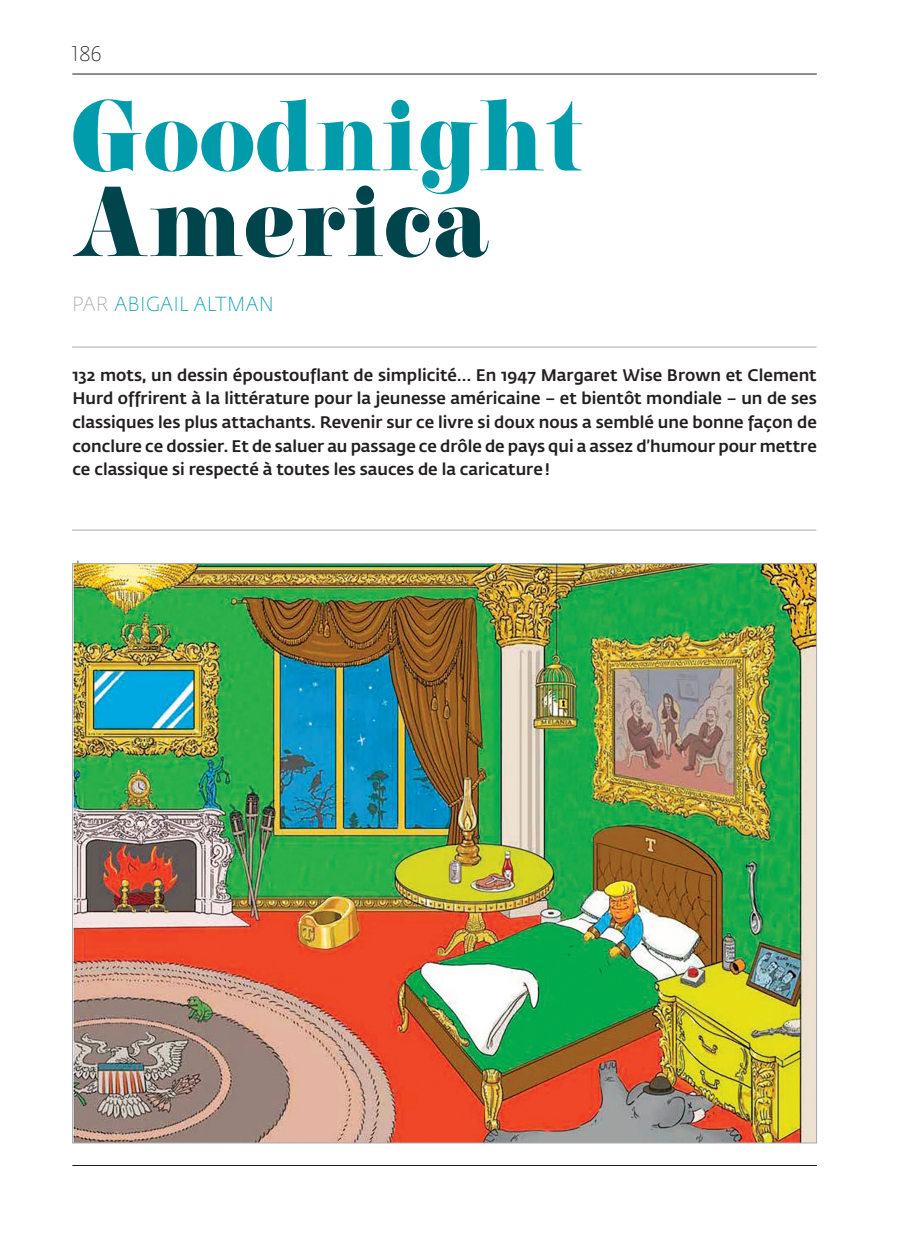
<style>
.page{position:relative;width:921px;height:1243px;background:#fff}
.page>*{position:absolute;margin:0;border:0;box-sizing:border-box;transform-origin:0 0}
.t1{font:103.25px "Carousel EF";letter-spacing:.015em;color:#009cac;scale:.92 1}
.t2{font:103.25px "Carousel EF";letter-spacing:.015em;color:#00444c;scale:.92 1}
.t3{font:100 21px "Fedra Sans Dis Pro";color:#231f20}
.t4{font:100 20.12px "Fedra Sans Dis Pro";letter-spacing:.05em;color:#009cac}
.t5{font:500 16.62px/23.6px "Fedra Sans Pro";color:#231f20;text-align:justify}
.t6{font:300 15.75px "Fedra Sans Pro";color:#231f20}
.s1{color:#a8a9ad}
</style>
<div class="page">
<hr style="left:72px;top:74px;width:744px;height:1px;background:#231f20">
<hr style="left:72px;top:1165px;width:744px;height:1px;background:#231f20">
<hr style="left:72px;top:347px;width:744px;height:1px;background:#a8a9ad">
<img style="left:74px;top:565px;width:740px;height:576px">
<hr style="left:72px;top:530px;width:744px;height:1px;background:#a8a9ad">
<p class="t3" style="left:72px;top:45px;width:30px">186</p>
<p class="t1" style="left:72px;top:99px;width:556px">Goodnight</p>
<p class="t2" style="left:72px;top:185px;width:456px">America</p>
<p class="t4" style="left:72px;top:296px;width:203px"><span class="s1">PAR</span> ABIGAIL ALTMAN</p>
<p class="t5" style="left:72px;top:365px;width:746px">132 mots, un dessin époustouflant de simplicité… En 1947 Margaret Wise Brown et Clement Hurd offrirent à la littérature pour la jeunesse américaine – et bientôt mondiale – un de ses classiques les plus attachants. Revenir sur ce livre si doux nous a semblé une bonne façon de conclure ce dossier. Et de saluer au passage ce drôle de pays qui a assez d’humour pour mettre ce classique si respecté à toutes les sauces de la caricature !</p>
<p class="t6" style="left:72px;top:558px;width:13px">↓</p>
</div>
